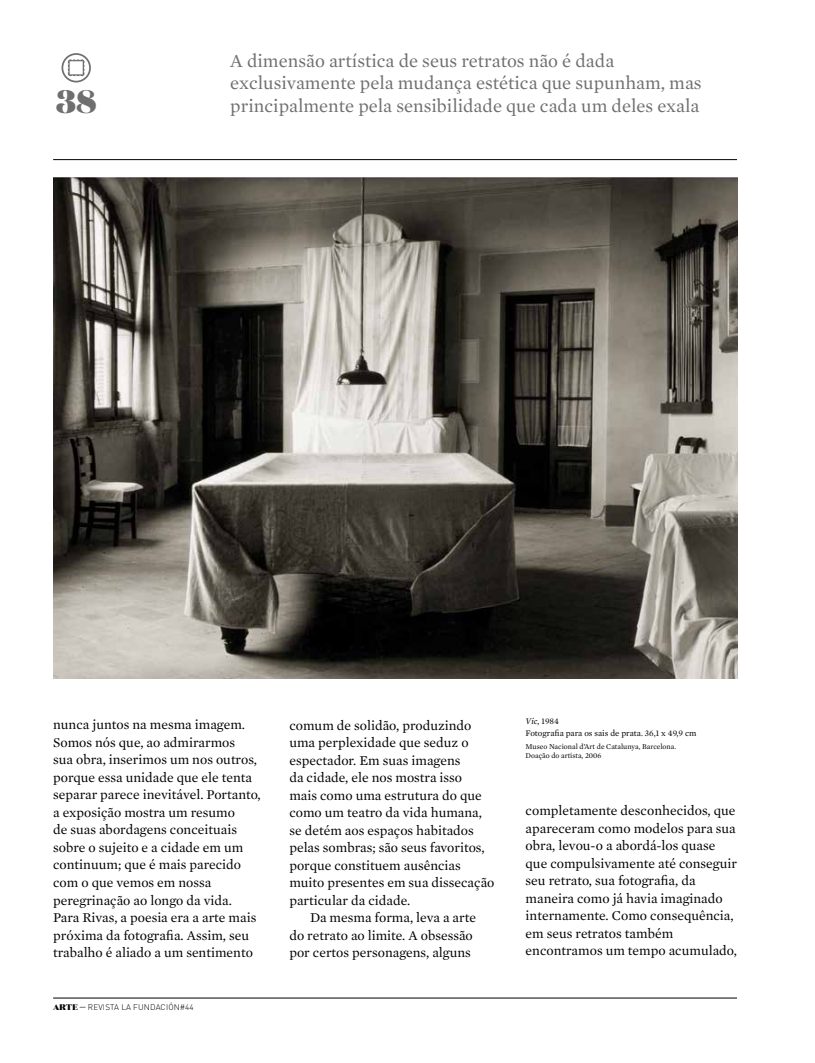
<style>
.page{position:relative;width:815px;height:1063px;background:#fff}
.page>*{position:absolute;margin:0;border:0;box-sizing:border-box;transform-origin:0 0}
.t1{font:900 32.5px "Domaine Display";color:#706f6f}
.t2{font:18.75px/22.5px "Mercury Text G1";color:#706f6f}
.t3{font:13.75px/17.5px "Mercury Text G1";color:#000}
.t4{font:8.75px/11.9px "Mercury Text G1";color:#000}
.t5{font:300 8.12px "DIN Pro";letter-spacing:.02em;color:#000}
.t6{font:7.5px/8.8px "Mercury Text G1";color:#000}
.s1{font-family:"Domaine Display";font-weight:900}
.s2{font-style:italic}
</style>
<div class="page">
<hr style="left:53px;top:159px;width:684px;height:1px;background:#000">
<hr style="left:53px;top:998px;width:684px;height:1px;background:#000">
<svg style="left:62px;top:54px;width:28px;height:28px"></svg>
<svg style="left:68px;top:59px;width:17px;height:17px"></svg>
<div style="left:62px;top:53px;width:29px;height:29px;border:2px solid #706f6f;border-radius:50%"></div>
<img style="left:53px;top:177px;width:684px;height:502px">
<h1 class="t1" style="left:56px;top:80px;width:42px">38</h1>
<h2 class="t2" style="left:230px;top:50px;width:473px">A dimensão artística de seus retratos não é dada exclusivamente pela mudança estética que supunham, mas principalmente pela sensibilidade que cada um deles exala</h2>
<p class="t3" style="left:53px;top:716px;width:209px">nunca juntos na mesma imagem.<br>Somos nós que, ao admirarmos<br>sua obra, inserimos um nos outros, porque essa unidade que ele tenta separar parece inevitável. Portanto, a exposição mostra um resumo<br>de suas abordagens conceituais sobre o sujeito e a cidade em um continuum; que é mais parecido com o que vemos em nossa peregrinação ao longo da vida.<br>Para Rivas, a poesia era a arte mais próxima da fotografia. Assim, seu trabalho é aliado a um sentimento</p>
<p class="t3" style="left:289px;top:716px;width:207px">comum de solidão, produzindo uma perplexidade que seduz o espectador. Em suas imagens<br>da cidade, ele nos mostra isso<br>mais como uma estrutura do que como um teatro da vida humana, se detém aos espaços habitados pelas sombras; são seus favoritos, porque constituem ausências muito presentes em sua dissecação particular da cidade.</p>
<p class="t3" style="left:289px;top:909px;width:188px;text-indent:21px">Da mesma forma, leva a arte do retrato ao limite. A obsessão por certos personagens, alguns</p>
<p class="t5" style="left:53px;top:1001px;width:142px"><span class="s1">Arte —</span> REVISTA LA FUNDACIÓN#44</p>
<p class="t4" style="left:526px;top:715px;width:172px"><span class="s2">Vic,</span> 1984<br>Fotografia para os sais de prata. 36,1 x 49,9 cm</p>
<p class="t6" style="left:526px;top:742px;width:152px">Museo Nacional d’Art de Catalunya, Barcelona.<br>Doação do artista, 2006</p>
<p class="t3" style="left:526px;top:802px;width:213px">completamente desconhecidos, que apareceram como modelos para sua obra, levou-o a abordá-los quase que compulsivamente até conseguir seu retrato, sua fotografia, da maneira como já havia imaginado internamente. Como consequência, em seus retratos também encontramos um tempo acumulado,</p>
</div>
